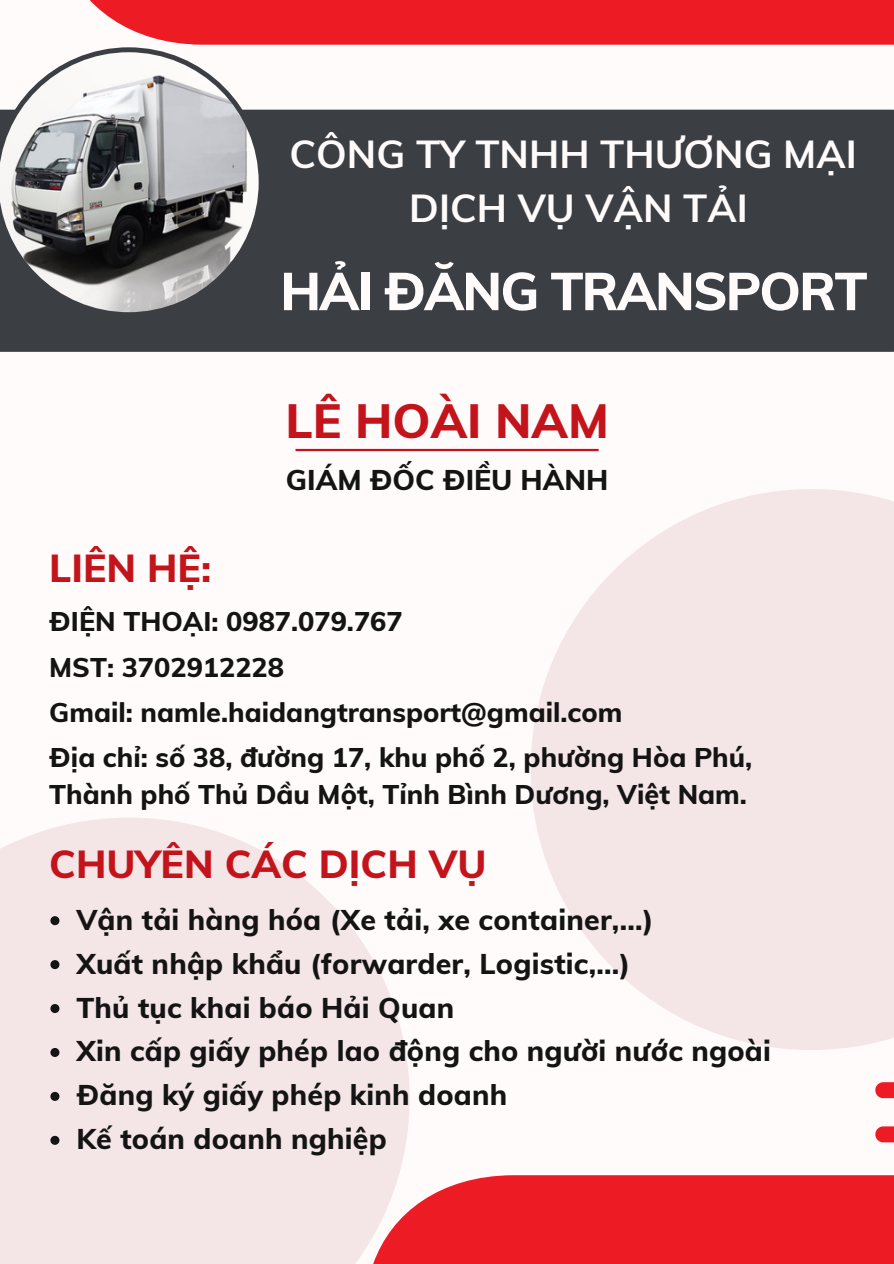
<style>
.page{position:relative;width:894px;height:1264px;background:#fff}
.page>*{position:absolute;margin:0;border:0;box-sizing:border-box;transform-origin:0 0}
.t1{font:800 52.5px "Muli";letter-spacing:-.035em;color:#fffbfb}
.t2{font:800 48px "Muli";color:#c4141b}
.t3{font:700 39px/54px "Muli";color:#fffbfb;text-align:center}
.t4{font:800 39px "Muli";color:#c4141b}
.t5{font:800 28.5px/44px "Muli";letter-spacing:.01em;color:#151415}
.t6{font:800 27px/45.3px "Muli";color:#151415}
</style>
<div class="page">
<div style="left:0;top:0;width:893px;height:1263px;background:#fffbfb"></div>
<div style="left:0;top:110px;width:893px;height:242px;background:#3b3f44"></div>
<svg style="left:0;top:818px;width:409px;height:445px;background:#f5e8e8"></svg>
<svg style="left:531px;top:489px;width:362px;height:561px;fill:#f4e6e6"></svg>
<svg style="left:365px;top:1175px;width:528px;height:88px;background:#ee3037"></svg>
<div style="left:89px;top:0;width:804px;height:45px;background:#ed1c24"></div>
<svg style="left:0;top:47px;width:263px;height:270px"></svg>
<svg style="left:875px;top:1082px;width:18px;height:16px"></svg>
<svg style="left:875px;top:1126px;width:18px;height:16px"></svg>
<hr style="left:295px;top:449px;width:303px;height:2px;background:#c4141b">
<svg style="left:50px;top:916px;width:9px;height:9px"></svg>
<svg style="left:50px;top:960px;width:9px;height:9px"></svg>
<svg style="left:50px;top:1004px;width:9px;height:9px"></svg>
<svg style="left:50px;top:1047px;width:9px;height:9px"></svg>
<svg style="left:50px;top:1091px;width:9px;height:9px"></svg>
<svg style="left:50px;top:1135px;width:9px;height:9px"></svg>
<h3 class="t3" style="left:289px;top:126px;width:568px">CÔNG TY TNHH THƯƠNG MẠI<br>DỊCH VỤ VẬN TẢI</h3>
<h1 class="t1" style="left:280px;top:257px;width:588px">HẢI ĐĂNG TRANSPORT</h1>
<h2 class="t2" style="left:285px;top:389px;width:325px">LÊ HOÀI NAM</h2>
<h3 class="t4" style="left:49px;top:542px;width:163px">LIÊN HỆ:</h3>
<p class="t5" style="left:286px;top:457px;width:324px">GIÁM ĐỐC ĐIỀU HÀNH</p>
<p class="t6" style="left:49px;top:598px;width:355px">ĐIỆN THOẠI: 0987.079.767</p>
<p class="t6" style="left:49px;top:644px;width:236px">MST: 3702912228</p>
<p class="t6" style="left:49px;top:689px;width:704px">Gmail: namle.haidangtransport@gmail.com<br>Địa chỉ: số 38, đường 17, khu phố 2, phường Hòa Phú,</p>
<p class="t6" style="left:49px;top:771px;width:699px">Thành phố Thủ Dầu Một, Tỉnh Bình Dương, Việt Nam.</p>
<h3 class="t4" style="left:49px;top:838px;width:438px">CHUYÊN CÁC DỊCH VỤ</h3>
<p class="t5" style="left:76px;top:896px;width:695px">Vận tải hàng hóa (Xe tải, xe container,...)<br>Xuất nhập khẩu (forwarder, Logistic,...)<br>Thủ tục khai báo Hải Quan<br>Xin cấp giấy phép lao động cho người nước ngoài Đăng ký giấy phép kinh doanh<br>Kế toán doanh nghiệp</p>
</div>
